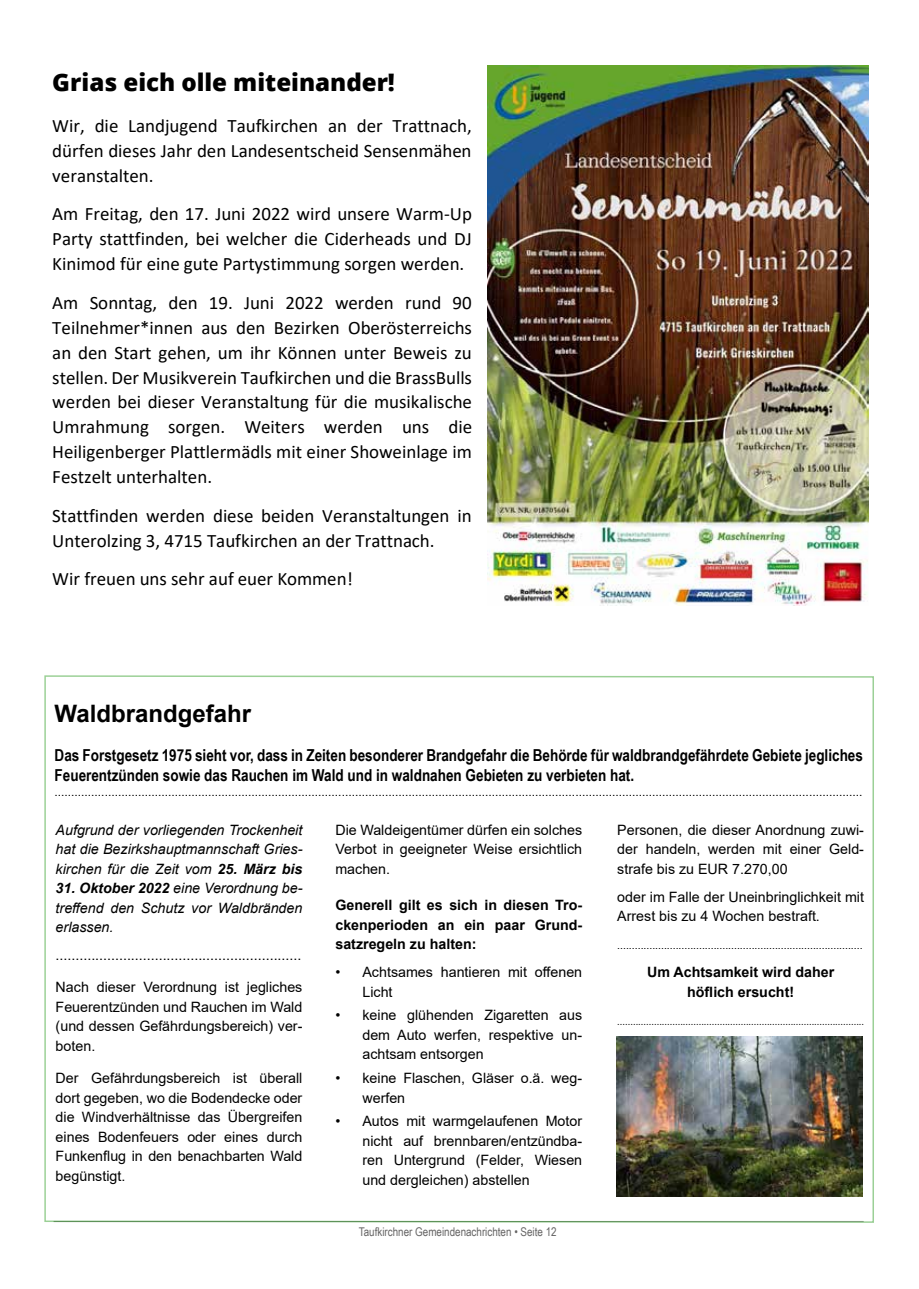
<style>
.page{position:relative;width:919px;height:1289px;background:#fff}
.page>*{position:absolute;margin:0;border:0;box-sizing:border-box;transform-origin:0 0}
.t1{font:800 24.15px "Open Sans";color:#000}
.t2{font:700 24px "Arial";color:#000}
.t3{font:18.9px/24.9px "Calibri";color:#000;text-align:justify}
.t4{font:700 16.5px/19.8px "Arial Narrow";color:#000}
.t5{font:14.25px/19.5px "Arial";color:#000;text-align:justify}
.t6{font:italic 14.25px/19.5px "Arial";color:#000;text-align:justify}
.t7{font:700 14.25px/19.5px "Arial";color:#000;text-align:justify}
.t8{font:12px "Arial";color:#000}
.t9{font:12px "Arial Narrow";color:#646363}
.t10{font:10.5px "Times New Roman";color:#000}
.t11{font:10.5px "Arial";color:#000}
.s1{font-weight:700}
</style>
<div class="page">
<img style="left:487px;top:66px;width:381px;height:539px">
<svg style="left:44px;top:675px;width:830px;height:548px"></svg>
<img style="left:616px;top:1035px;width:246px;height:161px">
<h1 class="t1" style="left:52px;top:64px;width:344px">Grias eich olle miteinander!</h1>
<h3 class="t3" style="left:52px;top:113px;width:421px">Wir, die Landjugend Taufkirchen an der Trattnach, dürfen dieses Jahr den Landesentscheid Sensenmähen veranstalten.</h3>
<h3 class="t3" style="left:52px;top:201px;width:421px">Am Freitag, den 17. Juni 2022 wird unsere Warm-Up Party stattfinden, bei welcher die Ciderheads und DJ Kinimod für eine gute Partystimmung sorgen werden.</h3>
<p class="t3" style="left:52px;top:289px;width:421px">Am Sonntag, den 19. Juni 2022 werden rund 90<br>Teilnehmer*innen aus den Bezirken Oberösterreichs an den Start gehen, um ihr Können unter Beweis zu stellen. Der Musikverein Taufkirchen und die BrassBulls werden bei dieser Veranstaltung für die musikalische Umrahmung sorgen. Weiters werden uns die Heiligenberger Plattlermädls mit einer Showeinlage im Festzelt unterhalten.</p>
<h3 class="t3" style="left:52px;top:502px;width:421px">Stattfinden werden diese beiden Veranstaltungen in<br>Unterolzing 3, 4715 Taufkirchen an der Trattnach.</h3>
<h3 class="t3" style="left:52px;top:566px;width:302px">Wir freuen uns sehr auf euer Kommen!</h3>
<h2 class="t2" style="left:55px;top:696px;width:198px">Waldbrandgefahr</h2>
<p class="t4" style="left:55px;top:745px;width:809px">Das Forstgesetz 1975 sieht vor, dass in Zeiten besonderer Brandgefahr die Behörde für waldbrandgefährdete Gebiete jegliches<br>Feuerentzünden sowie das Rauchen im Wald und in waldnahen Gebieten zu verbieten hat.</p>
<p class="t8" style="left:55px;top:783px;width:809px">..................................................................................................................................................................................................................................................</p>
<p class="t5" style="left:617px;top:819px;width:248px">Personen, die dieser Anordnung zuwi&shy;der handeln, werden mit einer Geld&shy;strafe bis zu EUR 7.270,00</p>
<p class="t5" style="left:617px;top:886px;width:248px">oder im Falle der Uneinbringlichkeit mit<br>Arrest bis zu 4 Wochen bestraft.</p>
<p class="t11" style="left:617px;top:938px;width:247px">....................................................................................</p>
<p class="t7" style="left:647px;top:962px;width:189px;text-align:center">Um Achtsamkeit wird daher höflich ersucht!</p>
<p class="t10" style="left:617px;top:1013px;width:248px">..............................................................................................</p>
<p class="t5" style="left:335px;top:819px;width:248px">Die Waldeigentümer dürfen ein solches Verbot in geeigneter Weise ersichtlich machen.</p>
<p class="t7" style="left:335px;top:895px;width:248px">Generell gilt es sich in diesen Tro&shy;ckenperioden an ein paar Grund&shy;satzregeln zu halten:</p>
<p class="t5" style="left:362px;top:962px;width:221px;text-indent:-27px">• Achtsames hantieren mit offenen<br>Licht</p>
<p class="t5" style="left:362px;top:1005px;width:221px;text-indent:-27px">• keine glühenden Zigaretten aus dem Auto werfen, respektive un&shy;achtsam entsorgen</p>
<p class="t5" style="left:362px;top:1068px;width:221px;text-indent:-27px">• keine Flaschen, Gläser o.ä. weg&shy;werfen</p>
<p class="t5" style="left:362px;top:1111px;width:221px;text-indent:-27px">• Autos mit warmgelaufenen Motor nicht auf brennbaren/entzündba&shy;ren Untergrund (Felder, Wiesen und dergleichen) abstellen</p>
<p class="t6" style="left:56px;top:820px;width:248px">Aufgrund der vorliegenden Trockenheit hat die Bezirkshauptmannschaft Gries&shy;kirchen für die Zeit vom <span class="s1">25. März bis</span></p>
<p class="t6" style="left:56px;top:878px;width:248px"><span class="s1">31. Oktober 2022</span> eine Verordnung be&shy;treffend den Schutz vor Waldbränden erlassen.</p>
<p class="t5" style="left:56px;top:945px;width:247px">..............................................................</p>
<p class="t5" style="left:56px;top:977px;width:248px">Nach dieser Verordnung ist jegliches Feuerentzünden und Rauchen im Wald (und dessen Gefährdungsbereich) ver&shy;boten.</p>
<p class="t5" style="left:56px;top:1068px;width:248px">Der Gefährdungsbereich ist überall dort gegeben, wo die Bodendecke oder die Windverhältnisse das Übergreifen eines Bodenfeuers oder eines durch Funkenflug in den benachbarten Wald begünstigt.</p>
<p class="t9" style="left:359px;top:1222px;width:199px">Taufkirchner Gemeindenachrichten • Seite 12</p>
</div>
